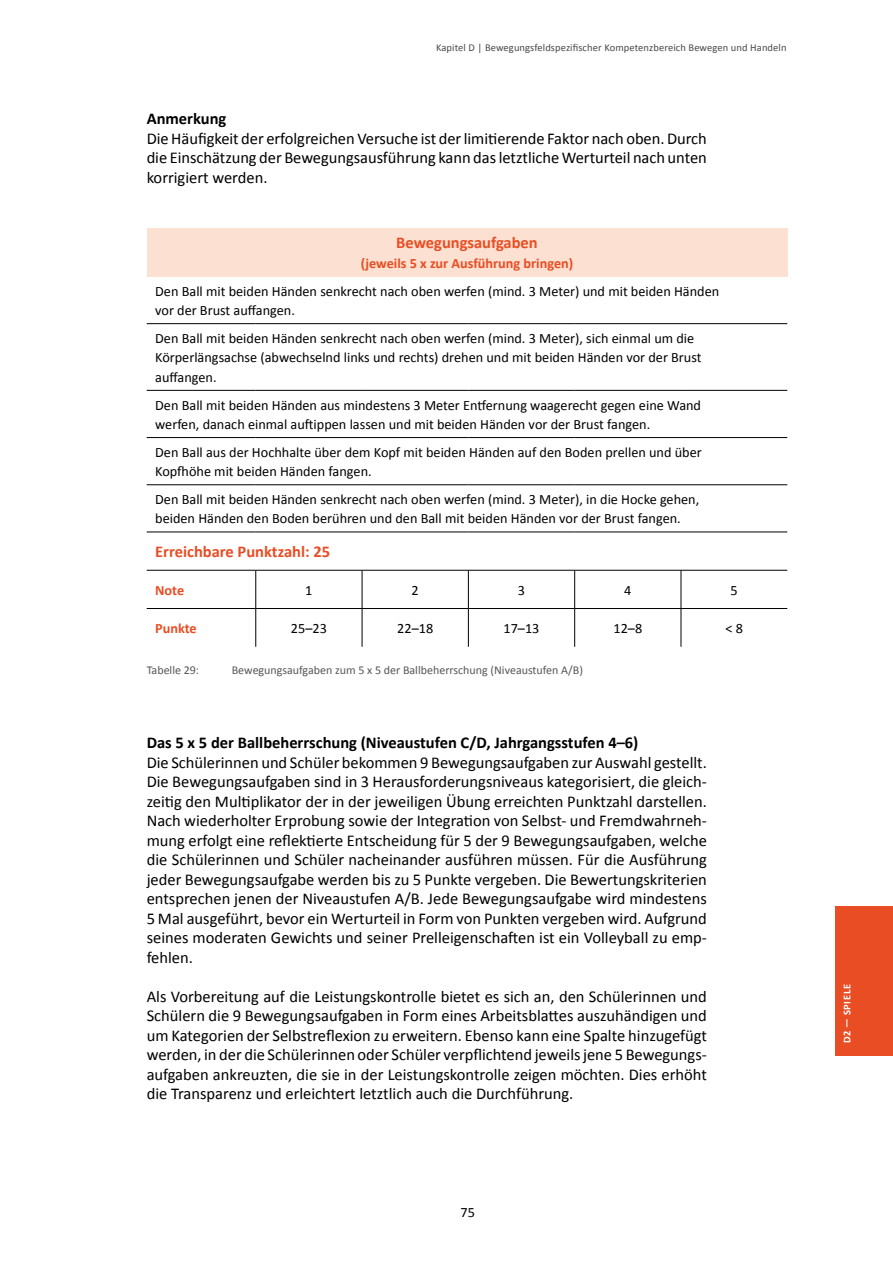
<style>
.page{position:relative;width:893px;height:1263px;background:#fff}
.page>*{position:absolute;margin:0;border:0;box-sizing:border-box;transform-origin:0 0}
._03_FT_MB{font:16.5px/19.5px "Calibri";color:#000;text-align:justify}
._02__Subhead_OHNE_Ab{font:700 16.5px "Calibri";color:#000}
._05_A_Headline_Tabel{font:700 16.5px "Calibri";color:#e94d23}
._05_C_TabelleText_MB{font:14.25px/19.5px "Calibri";color:#000}
._05_B_Tabelle_Auszei{font:700 14.25px "Calibri";color:#e94d23}
._05_Tabelle_Ziffern{font:14.25px "Calibri";color:#000}
._06_BU_MB{font:12px "Calibri";color:#565656}
.t1{font:10.5px "Calibri";letter-spacing:.01em;color:#494948}
.t2{font:700 10.5px "Calibri";letter-spacing:.06em;color:#fff}
</style>
<div class="page">
<div style="left:835px;top:906px;width:58px;height:149px;background:#e94d23"></div>
<div style="left:147px;top:228px;width:640px;height:48px;background:#fce0d1"></div>
<hr style="left:147px;top:323px;width:109px;height:1px;background:#000">
<hr style="left:256px;top:323px;width:106px;height:1px;background:#000">
<hr style="left:362px;top:323px;width:106px;height:1px;background:#000">
<hr style="left:468px;top:323px;width:107px;height:1px;background:#000">
<hr style="left:575px;top:323px;width:106px;height:1px;background:#000">
<hr style="left:681px;top:323px;width:106px;height:1px;background:#000">
<hr style="left:147px;top:390px;width:109px;height:1px;background:#000">
<hr style="left:256px;top:390px;width:106px;height:1px;background:#000">
<hr style="left:362px;top:390px;width:106px;height:1px;background:#000">
<hr style="left:468px;top:390px;width:107px;height:1px;background:#000">
<hr style="left:575px;top:390px;width:106px;height:1px;background:#000">
<hr style="left:681px;top:390px;width:106px;height:1px;background:#000">
<hr style="left:147px;top:437px;width:109px;height:1px;background:#000">
<hr style="left:256px;top:437px;width:106px;height:1px;background:#000">
<hr style="left:362px;top:437px;width:106px;height:1px;background:#000">
<hr style="left:468px;top:437px;width:107px;height:1px;background:#000">
<hr style="left:575px;top:437px;width:106px;height:1px;background:#000">
<hr style="left:681px;top:437px;width:106px;height:1px;background:#000">
<hr style="left:147px;top:484px;width:109px;height:1px;background:#000">
<hr style="left:256px;top:484px;width:106px;height:1px;background:#000">
<hr style="left:362px;top:484px;width:106px;height:1px;background:#000">
<hr style="left:468px;top:484px;width:107px;height:1px;background:#000">
<hr style="left:575px;top:484px;width:106px;height:1px;background:#000">
<hr style="left:681px;top:484px;width:106px;height:1px;background:#000">
<hr style="left:147px;top:532px;width:109px;height:1px;background:#000">
<hr style="left:256px;top:532px;width:106px;height:1px;background:#000">
<hr style="left:362px;top:532px;width:106px;height:1px;background:#000">
<hr style="left:468px;top:532px;width:107px;height:1px;background:#000">
<hr style="left:575px;top:532px;width:106px;height:1px;background:#000">
<hr style="left:681px;top:532px;width:106px;height:1px;background:#000">
<hr style="left:147px;top:570px;width:109px;height:1px;background:#000">
<hr style="left:255px;top:570px;width:1px;height:38px;background:#000">
<hr style="left:256px;top:570px;width:106px;height:1px;background:#000">
<hr style="left:362px;top:570px;width:1px;height:38px;background:#000">
<hr style="left:362px;top:570px;width:106px;height:1px;background:#000">
<hr style="left:468px;top:570px;width:1px;height:38px;background:#000">
<hr style="left:468px;top:570px;width:107px;height:1px;background:#000">
<hr style="left:574px;top:570px;width:1px;height:38px;background:#000">
<hr style="left:575px;top:570px;width:106px;height:1px;background:#000">
<hr style="left:681px;top:570px;width:1px;height:38px;background:#000">
<hr style="left:681px;top:570px;width:106px;height:1px;background:#000">
<hr style="left:147px;top:608px;width:109px;height:1px;background:#000">
<hr style="left:255px;top:609px;width:1px;height:38px;background:#000">
<hr style="left:256px;top:608px;width:106px;height:1px;background:#000">
<hr style="left:362px;top:609px;width:1px;height:38px;background:#000">
<hr style="left:362px;top:608px;width:106px;height:1px;background:#000">
<hr style="left:468px;top:609px;width:1px;height:38px;background:#000">
<hr style="left:468px;top:608px;width:107px;height:1px;background:#000">
<hr style="left:574px;top:609px;width:1px;height:38px;background:#000">
<hr style="left:575px;top:608px;width:106px;height:1px;background:#000">
<hr style="left:681px;top:609px;width:1px;height:38px;background:#000">
<hr style="left:681px;top:608px;width:106px;height:1px;background:#000">
<p class="t1" style="left:436px;top:40px;width:352px">Kapitel D | Bewegungsfeldspezifischer Kompetenzbereich Bewegen und Handeln</p>
<p class="_02__Subhead_OHNE_Ab" style="left:147px;top:107px;width:81px">Anmerkung</p>
<p class="_03_FT_MB" style="left:147px;top:128px;width:562px">Die Häufigkeit der erfolgreichen Versuche ist der limitierende Faktor nach oben. Durch die Einschätzung der Bewegungsausführung kann das letztliche Werturteil nach unten korrigiert werden.</p>
<p class="_05_A_Headline_Tabel" style="left:396px;top:231px;width:143px">Bewegungsaufgaben</p>
<p class="_05_B_Tabelle_Auszei" style="left:361px;top:253px;width:214px">(jeweils 5 x zur Ausführung bringen)</p>
<p class="_05_C_TabelleText_MB" style="left:155px;top:281px;width:566px">Den Ball mit beiden Händen senkrecht nach oben werfen (mind. 3 Meter) und mit beiden Händen vor der Brust auffangen.</p>
<p class="_05_C_TabelleText_MB" style="left:155px;top:328px;width:548px">Den Ball mit beiden Händen senkrecht nach oben werfen (mind. 3 Meter), sich einmal um die<br>Körperlängsachse (abwechselnd links und rechts) drehen und mit beiden Händen vor der Brust auffangen.</p>
<p class="_05_C_TabelleText_MB" style="left:155px;top:395px;width:547px">Den Ball mit beiden Händen aus mindestens 3 Meter Entfernung waagerecht gegen eine Wand werfen, danach einmal auftippen lassen und mit beiden Händen vor der Brust fangen.</p>
<p class="_05_C_TabelleText_MB" style="left:155px;top:442px;width:548px">Den Ball aus der Hochhalte über dem Kopf mit beiden Händen auf den Boden prellen und über<br>Kopfhöhe mit beiden Händen fangen.</p>
<p class="_05_C_TabelleText_MB" style="left:155px;top:489px;width:546px">Den Ball mit beiden Händen senkrecht nach oben werfen (mind. 3 Meter), in die Hocke gehen, beiden Händen den Boden berühren und den Ball mit beiden Händen vor der Brust fangen.</p>
<p class="_05_A_Headline_Tabel" style="left:155px;top:540px;width:176px">Erreichbare Punktzahl: 25</p>
<p class="_05_B_Tabelle_Auszei" style="left:155px;top:580px;width:30px">Note</p>
<p class="_05_Tabelle_Ziffern" style="left:305px;top:580px;width:9px">1</p>
<p class="_05_Tabelle_Ziffern" style="left:412px;top:580px;width:9px">2</p>
<p class="_05_Tabelle_Ziffern" style="left:518px;top:580px;width:9px">3</p>
<p class="_05_Tabelle_Ziffern" style="left:624px;top:580px;width:9px">4</p>
<p class="_05_Tabelle_Ziffern" style="left:730px;top:580px;width:9px">5</p>
<p class="_05_B_Tabelle_Auszei" style="left:155px;top:618px;width:43px">Punkte</p>
<p class="_05_Tabelle_Ziffern" style="left:291px;top:618px;width:37px">25–23</p>
<p class="_05_Tabelle_Ziffern" style="left:397px;top:618px;width:37px">22–18</p>
<p class="_05_Tabelle_Ziffern" style="left:503px;top:618px;width:37px">17–13</p>
<p class="_05_Tabelle_Ziffern" style="left:613px;top:618px;width:30px">12–8</p>
<p class="_05_Tabelle_Ziffern" style="left:725px;top:618px;width:19px">&lt; 8</p>
<p class="_06_BU_MB" style="left:147px;top:661px;width:54px">Tabelle 29:</p>
<p class="_06_BU_MB" style="left:232px;top:661px;width:353px">Bewegungsaufgaben zum 5 x 5 der Ballbeherrschung (Niveaustufen A/B)</p>
<p class="_02__Subhead_OHNE_Ab" style="left:147px;top:731px;width:493px">Das 5 x 5 der Ballbeherrschung (Niveaustufen C/D, Jahrgangsstufen 4–6)</p>
<p class="_03_FT_MB" style="left:147px;top:752px;width:562px">Die Schülerinnen und Schüler bekommen 9 Bewegungsaufgaben zur Auswahl gestellt.<br>Die Bewegungsaufgaben sind in 3 Herausforderungsniveaus kategorisiert, die gleich&shy;zeitig den Multiplikator der in der jeweiligen Übung erreichten Punktzahl darstellen.<br>Nach wiederholter Erprobung sowie der Integration von Selbst- und Fremdwahrneh&shy;mung erfolgt eine reflektierte Entscheidung für 5 der 9 Bewegungsaufgaben, welche die Schülerinnen und Schüler nacheinander ausführen müssen. Für die Ausführung jeder Bewegungsaufgabe werden bis zu 5 Punkte vergeben. Die Bewertungskriterien entsprechen jenen der Niveaustufen A/B. Jede Bewegungsaufgabe wird mindestens 5 Mal ausgeführt, bevor ein Werturteil in Form von Punkten vergeben wird. Aufgrund seines moderaten Gewichts und seiner Prelleigenschaften ist ein Volleyball zu emp&shy;fehlen.</p>
<p class="_03_FT_MB" style="left:147px;top:986px;width:562px">Als Vorbereitung auf die Leistungskontrolle bietet es sich an, den Schülerinnen und Schülern die 9 Bewegungsaufgaben in Form eines Arbeitsblattes auszuhändigen und um Kategorien der Selbstreflexion zu erweitern. Ebenso kann eine Spalte hinzugefügt werden, in der die Schülerinnen oder Schüler verpflichtend jeweils jene 5 Bewegungs&shy;aufgaben ankreuzten, die sie in der Leistungskontrolle zeigen möchten. Dies erhöht die Transparenz und erleichtert letztlich auch die Durchführung.</p>
<p class="_05_C_TabelleText_MB" style="left:460px;top:1202px;width:16px">75</p>
<p class="t2" style="left:840px;top:1043px;width:60px;rotate:-90deg">D2 — SPIELE</p>
</div>
